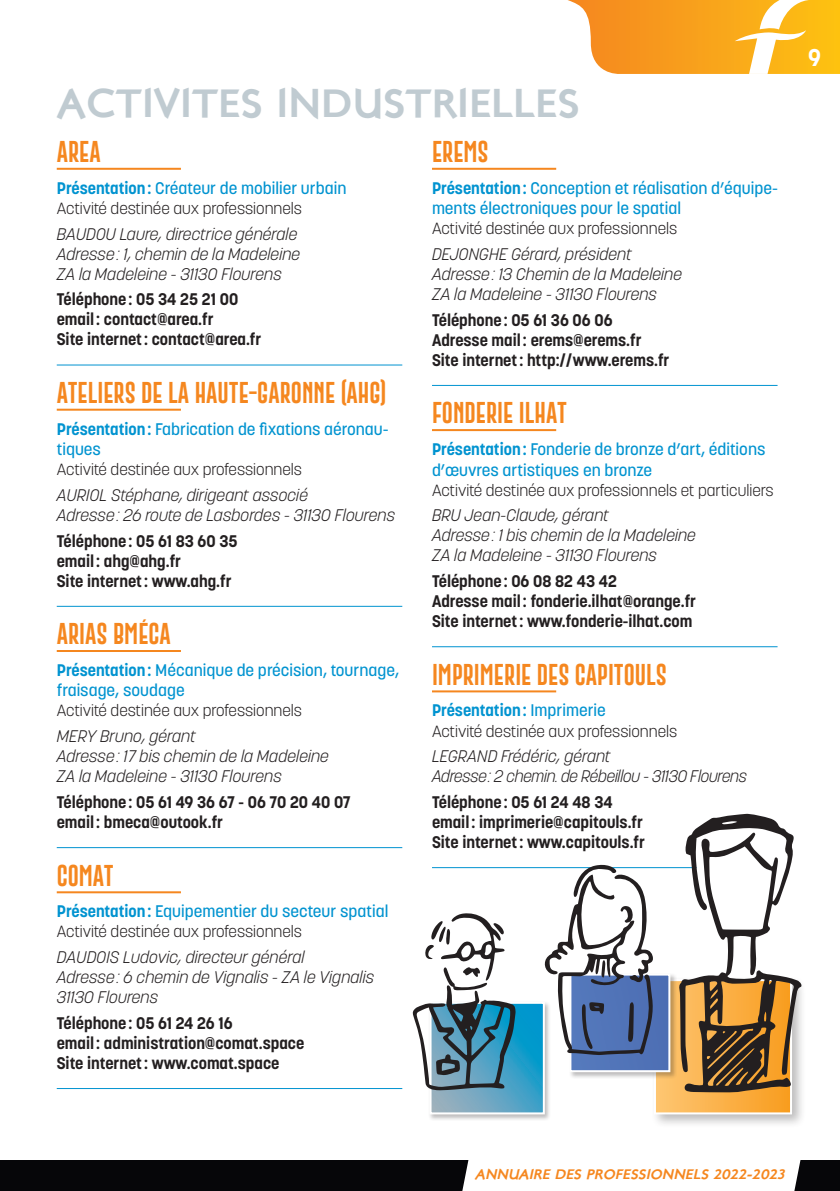
<style>
.page{position:relative;width:840px;height:1191px;background:#fff}
.page>*{position:absolute;margin:0;border:0;box-sizing:border-box;transform-origin:0 0}
.t1{font:40px "London Two";color:#c0cbd1}
.t2{font:700 24px "Korolev";color:#fff}
.t3{font:22px "Gobold Extra 2";color:#f5871f}
.t4{font:700 16.6px/20px "Korolev";color:#231f20}
.t5{font:italic 300 16.6px/20px "Korolev";color:#231f20}
.t6{font:500 16.6px/20.4px "Korolev";color:#0093d0}
.t7{font:italic 300 16.6px/20px "Korolev";letter-spacing:-.02em;color:#231f20}
.t8{font:700 16.6px "Korolev";color:#0093d0}
.t9{font:300 16px "Korolev";color:#231f20}
.t10{font:italic 14px "London Two";color:#f5871f}
.s1{font-weight:700}
.s2{font-weight:500}
</style>
<div class="page">
<div style="left:0;top:1159px;width:839px;height:32px;background:#060609"></div>
<svg style="left:568px;top:0;width:271px;height:74px"></svg>
<div style="left:460px;top:1159px;width:341px;height:32px;background:#fff"></div>
<hr style="left:57px;top:168px;width:124px;height:2px;background:#f5871f">
<hr style="left:57px;top:365px;width:345px;height:1px;background:#0093d0">
<hr style="left:57px;top:409px;width:124px;height:2px;background:#f5871f">
<hr style="left:57px;top:606px;width:345px;height:1px;background:#0093d0">
<hr style="left:57px;top:650px;width:124px;height:2px;background:#f5871f">
<hr style="left:57px;top:847px;width:345px;height:1px;background:#0093d0">
<hr style="left:57px;top:891px;width:124px;height:2px;background:#f5871f">
<hr style="left:57px;top:1088px;width:345px;height:1px;background:#0093d0">
<hr style="left:432px;top:168px;width:124px;height:2px;background:#f5871f">
<hr style="left:432px;top:385px;width:345px;height:1px;background:#0093d0">
<hr style="left:432px;top:429px;width:124px;height:2px;background:#f5871f">
<hr style="left:432px;top:646px;width:345px;height:1px;background:#0093d0">
<hr style="left:432px;top:690px;width:124px;height:2px;background:#f5871f">
<hr style="left:432px;top:867px;width:345px;height:1px;background:#0093d0">
<div style="left:650px;top:976px;width:156px;height:153px;background:#231f20;opacity:.3"></div>
<div style="left:654px;top:980px;width:136px;height:133px;background:linear-gradient(to right,#fcc573,#f79c1f)"></div>
<div style="left:653px;top:979px;width:138px;height:135px;border:2px solid #fff"></div>
<svg style="left:678px;top:814px;width:123px;height:278px"></svg>
<div style="left:428px;top:1000px;width:123px;height:120px;background:#231f20;opacity:.3"></div>
<svg style="left:432px;top:1004px;width:109px;height:107px;background:#3fa0c6"></svg>
<div style="left:429px;top:1001px;width:115px;height:113px;border:2px solid #fff"></div>
<svg style="left:412px;top:913px;width:103px;height:177px"></svg>
<div style="left:568px;top:973px;width:108px;height:105px;background:#231f20;opacity:.3"></div>
<div style="left:570px;top:974px;width:99px;height:97px;background:#4e70b5"></div>
<div style="left:569px;top:973px;width:101px;height:99px;border:2px solid #fff"></div>
<svg style="left:542px;top:864px;width:110px;height:191px"></svg>
<h1 class="t1" style="left:57px;top:77px;width:524px">ACTIVITES INDUSTRIELLES</h1>
<h3 class="t3" style="left:57px;top:137px;width:45px">AREA</h3>
<p class="t6" style="left:57px;top:178px;width:291px"><span class="s1">Présentation:</span> Créateur de mobilier urbain</p>
<p class="t9" style="left:57px;top:198px;width:247px">Activité destinée aux professionnels</p>
<p class="t5" style="left:57px;top:224px;width:245px">BAUDOU Laure, directrice générale<br>Adresse: 1, chemin de la Madeleine<br>ZA la Madeleine - 31130 Flourens</p>
<p class="t4" style="left:57px;top:289px;width:206px">Téléphone : 05 34 25 21 00 email : contact@area.fr<br>Site internet: contact@area.fr</p>
<h3 class="t3" style="left:57px;top:378px;width:331px">ATELIERS DE LA HAUTE-GARONNE (AHG)</h3>
<p class="t6" style="left:57px;top:419px;width:333px"><span class="s1">Présentation:</span> Fabrication de fixations aéronau&shy;tiques</p>
<p class="t9" style="left:57px;top:459px;width:247px">Activité destinée aux professionnels</p>
<p class="t5" style="left:57px;top:485px;width:340px">AURIOL Stéphane, dirigeant associé<br>Adresse: 26 route de Lasbordes - 31130 Flourens</p>
<p class="t4" style="left:57px;top:531px;width:182px">Téléphone : 05 61 83 60 35 email : ahg@ahg.fr<br>Site internet: www.ahg.fr</p>
<h3 class="t3" style="left:57px;top:619px;width:115px">ARIAS BMÉCA</h3>
<p class="t6" style="left:57px;top:660px;width:344px"><span class="s1">Présentation:</span> Mécanique de précision, tournage, fraisage, soudage</p>
<p class="t9" style="left:57px;top:700px;width:247px">Activité destinée aux professionnels</p>
<p class="t5" style="left:57px;top:726px;width:274px">MERY Bruno, gérant<br>Adresse: 17 bis chemin de la Madeleine<br>ZA la Madeleine - 31130 Flourens</p>
<p class="t4" style="left:57px;top:792px;width:295px">Téléphone : 05 61 49 36 67 - 06 70 20 40 07 email : bmeca@outook.fr</p>
<h3 class="t3" style="left:57px;top:861px;width:58px">COMAT</h3>
<p class="t6" style="left:57px;top:901px;width:333px"><span class="s1">Présentation:</span> Equipementier du secteur spatial</p>
<p class="t9" style="left:57px;top:921px;width:247px">Activité destinée aux professionnels</p>
<p class="t5" style="left:57px;top:947px;width:319px">DAUDOIS Ludovic, directeur général<br>Adresse: 6 chemin de Vignalis - ZA le Vignalis<br>31130 Flourens</p>
<p class="t4" style="left:57px;top:1013px;width:249px">Téléphone : 05 61 24 26 16<br>email : administration@comat.space<br>Site internet: www.comat.space</p>
<h3 class="t3" style="left:432px;top:137px;width:58px">EREMS</h3>
<p class="t6" style="left:432px;top:178px;width:347px"><span class="s1">Présentation:</span> Conception et réalisation d’équipe&shy;ments électroniques pour le spatial</p>
<p class="t9" style="left:432px;top:218px;width:247px">Activité destinée aux professionnels</p>
<p class="t5" style="left:432px;top:244px;width:251px">DEJONGHE Gérard, président<br>Adresse: 13 Chemin de la Madeleine<br>ZA la Madeleine - 31130 Flourens</p>
<p class="t4" style="left:432px;top:310px;width:239px">Téléphone : 05 61 36 06 06<br>Adresse mail : erems@erems.fr<br>Site internet: http://www.erems.fr</p>
<h3 class="t3" style="left:432px;top:399px;width:136px">FONDERIE ILHAT</h3>
<p class="t6" style="left:432px;top:439px;width:335px"><span class="s1">Présentation:</span> Fonderie de bronze d’art, éditions d’œuvres artistiques en bronze</p>
<p class="t9" style="left:432px;top:480px;width:343px">Activité destinée aux professionnels et particuliers</p>
<p class="t5" style="left:432px;top:505px;width:265px">BRU Jean-Claude, gérant<br>Adresse: 1 bis chemin de la Madeleine<br>ZA la Madeleine - 31130 Flourens</p>
<p class="t4" style="left:432px;top:571px;width:265px">Téléphone : 06 08 82 43 42<br>Adresse mail : fonderie.ilhat@orange.fr<br>Site internet: www.fonderie-ilhat.com</p>
<h3 class="t3" style="left:432px;top:660px;width:236px">IMPRIMERIE DES CAPITOULS</h3>
<p class="t8" style="left:432px;top:700px;width:175px">Présentation: <span class="s2">Imprimerie</span></p>
<p class="t9" style="left:432px;top:720px;width:247px">Activité destinée aux professionnels</p>
<p class="t7" style="left:432px;top:746px;width:316px">LEGRAND Frédéric, gérant<br>Adresse: 2 chemin. de Rébeillou - 31130 Flourens</p>
<p class="t4" style="left:432px;top:792px;width:214px">Téléphone : 05 61 24 48 34 email : imprimerie@capitouls.fr<br>Site internet: www.capitouls.fr</p>
<h2 class="t2" style="left:807px;top:42px;width:14px">9</h2>
<p class="t10" style="left:474px;top:1165px;width:314px">ANNUAIRE DES PROFESSIONNELS 2022-2023</p>
</div>
